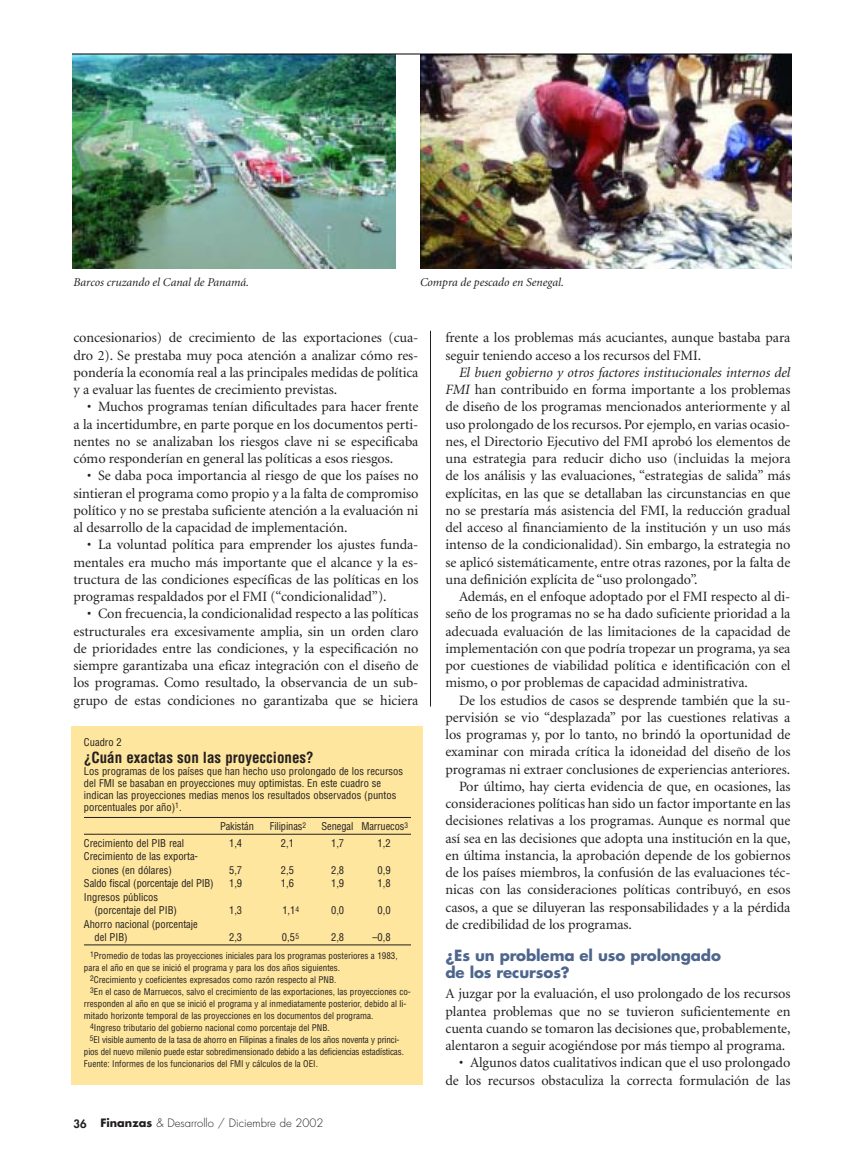
<style>
.page{position:relative;width:864px;height:1164px;background:#fff}
.page>*{position:absolute;margin:0;border:0;box-sizing:border-box;transform-origin:0 0}
.t1{font:700 15px/17.2px "Futura";letter-spacing:-.005em;color:#4e658d}
.t2{font:700 condensed 15px "Helvetica";color:#231f20}
.t3{font:14.25px/17.2px "Minion";letter-spacing:-.005em;color:#231f20;text-align:justify}
.t4{font:italic 12px "Minion";color:#231f20}
.t5{font:300 11.25px "Futura";color:#231f20}
.t6{font:condensed 10.5px/12px "Helvetica";color:#231f20}
.t7{font:condensed 9px "Helvetica";color:#231f20}
.s1{font-weight:800}
.s2{font-weight:700}
.s3{font-style:italic}
</style>
<div class="page">
<hr style="left:430px;top:331px;width:1px;height:375px;background:#231f20">
<div style="left:72px;top:726px;width:351px;height:359px;background:#fee69e"></div>
<hr style="left:84px;top:817px;width:327px;height:1px;background:#231f20">
<hr style="left:84px;top:834px;width:327px;height:1px;background:#231f20">
<hr style="left:84px;top:945px;width:327px;height:1px;background:#231f20">
<img style="left:72px;top:55px;width:324px;height:214px">
<img style="left:420px;top:55px;width:372px;height:214px">
<hr style="left:72px;top:54px;width:720px;height:1px;background:#000">
<p class="t4" style="left:74px;top:277px;width:177px">Barcos cruzando el Canal de Panamá.</p>
<p class="t4" style="left:420px;top:277px;width:146px">Compra de pescado en Senegal.</p>
<p class="t3" style="left:74px;top:330px;width:347px">concesionarios) de crecimiento de las exportaciones (cua&shy;dro 2). Se prestaba muy poca atención a analizar cómo res&shy;pondería la economía real a las principales medidas de política y a evaluar las fuentes de crecimiento previstas.</p>
<p class="t3" style="left:74px;top:399px;width:347px;text-indent:13px">• Muchos programas tenían dificultades para hacer frente a la incertidumbre, en parte porque en los documentos perti&shy;nentes no se analizaban los riesgos clave ni se especificaba cómo responderían en general las políticas a esos riesgos.</p>
<p class="t3" style="left:74px;top:468px;width:347px;text-indent:14px">• Se daba poca importancia al riesgo de que los países no sintieran el programa como propio y a la falta de compromiso político y no se prestaba suficiente atención a la evaluación ni al desarrollo de la capacidad de implementación.</p>
<p class="t3" style="left:74px;top:537px;width:346px;text-indent:14px">• La voluntad política para emprender los ajustes funda&shy;mentales era mucho más importante que el alcance y la es&shy;tructura de las condiciones específicas de las políticas en los programas respaldados por el FMI (“condicionalidad”).</p>
<p class="t3" style="left:74px;top:606px;width:347px;text-indent:13px">• Con frecuencia, la condicionalidad respecto a las políticas estructurales era excesivamente amplia, sin un orden claro de prioridades entre las condiciones, y la especificación no siempre garantizaba una eficaz integración con el diseño de los programas. Como resultado, la observancia de un sub&shy;grupo de estas condiciones no garantizaba que se hiciera</p>
<p class="t6" style="left:84px;top:737px;width:39px">Cuadro 2</p>
<p class="t2" style="left:84px;top:751px;width:231px">¿Cuán exactas son las proyecciones?</p>
<p class="t6" style="left:84px;top:766px;width:321px">Los programas de los países que han hecho uso prolongado de los recursos del FMI se basaban en proyecciones muy optimistas. En este cuadro se indican las proyecciones medias menos los resultados observados (puntos porcentuales por año)<sup>1</sup>.</p>
<p class="t6" style="left:220px;top:821px;width:35px">Pakistán</p>
<p class="t6" style="left:270px;top:821px;width:38px">Filipinas<sup>2</sup></p>
<p class="t6" style="left:322px;top:821px;width:88px">Senegal Marruecos<sup>3</sup></p>
<p class="t6" style="left:84px;top:838px;width:102px">Crecimiento del PIB real</p>
<p class="t6" style="left:229px;top:838px;width:15px">1,4</p>
<p class="t6" style="left:281px;top:838px;width:15px">2,1</p>
<p class="t6" style="left:331px;top:838px;width:15px">1,7</p>
<p class="t6" style="left:378px;top:838px;width:15px">1,2</p>
<p class="t6" style="left:92px;top:850px;width:108px;line-height:13.5px;text-indent:-8px">Crecimiento de las exporta&shy;ciones (en dólares)</p>
<p class="t6" style="left:229px;top:865px;width:15px">5,7</p>
<p class="t6" style="left:281px;top:865px;width:15px">2,5</p>
<p class="t6" style="left:331px;top:865px;width:15px">2,8</p>
<p class="t6" style="left:378px;top:865px;width:15px">0,9</p>
<p class="t6" style="left:84px;top:878px;width:131px">Saldo fiscal (porcentaje del PIB)</p>
<p class="t6" style="left:229px;top:878px;width:15px">1,9</p>
<p class="t6" style="left:281px;top:878px;width:15px">1,6</p>
<p class="t6" style="left:331px;top:878px;width:15px">1,9</p>
<p class="t6" style="left:378px;top:878px;width:15px">1,8</p>
<p class="t6" style="left:94px;top:891px;width:84px;line-height:13.5px;text-indent:-10px">Ingresos públicos (porcentaje del PIB)</p>
<p class="t6" style="left:229px;top:905px;width:15px">1,3</p>
<p class="t6" style="left:282px;top:905px;width:18px">1,1<sup>4</sup></p>
<p class="t6" style="left:331px;top:905px;width:15px">0,0</p>
<p class="t6" style="left:378px;top:905px;width:15px">0,0</p>
<p class="t6" style="left:94px;top:918px;width:105px;line-height:13.5px;text-indent:-10px">Ahorro nacional (porcentaje del PIB)</p>
<p class="t6" style="left:229px;top:932px;width:15px">2,3</p>
<p class="t6" style="left:282px;top:932px;width:19px">0,5<sup>5</sup></p>
<p class="t6" style="left:331px;top:932px;width:15px">2,8</p>
<p class="t6" style="left:372px;top:932px;width:20px">–0,8</p>
<p class="t7" style="left:90px;top:952px;width:309px"><sup>1</sup>Promedio de todas las proyecciones iniciales para los programas posteriores a 1983,</p>
<p class="t7" style="left:84px;top:964px;width:258px">para el año en que se inició el programa y para los dos años siguientes.</p>
<p class="t7" style="left:90px;top:976px;width:248px"><sup>2</sup>Crecimiento y coeficientes expresados como razón respecto al PNB.</p>
<p class="t7" style="left:90px;top:988px;width:322px"><sup>3</sup>En el caso de Marruecos, salvo el crecimiento de las exportaciones, las proyecciones co-</p>
<p class="t7" style="left:84px;top:1000px;width:324px">rresponden al año en que se inició el programa y al inmediatamente posterior, debido al li-</p>
<p class="t7" style="left:84px;top:1012px;width:291px">mitado horizonte temporal de las proyecciones en los documentos del programa.</p>
<p class="t7" style="left:90px;top:1024px;width:241px"><sup>4</sup>Ingreso tributario del gobierno nacional como porcentaje del PNB.</p>
<p class="t7" style="left:90px;top:1036px;width:311px"><sup>5</sup>El visible aumento de la tasa de ahorro en Filipinas a finales de los años noventa y princi-</p>
<p class="t7" style="left:84px;top:1048px;width:321px">pios del nuevo milenio puede estar sobredimensionado debido a las deficiencias estadísticas.</p>
<p class="t7" style="left:84px;top:1060px;width:236px">Fuente: Informes de los funcionarios del FMI y cálculos de la OEI.</p>
<p class="t5" style="left:74px;top:1117px;width:251px"><span class="s1">36</span> <span class="s2">Finanzas</span> &amp; Desarrollo / Diciembre de 2002</p>
<p class="t3" style="left:446px;top:330px;width:347px">frente a los problemas más acuciantes, aunque bastaba para seguir teniendo acceso a los recursos del FMI.</p>
<p class="t3" style="left:445px;top:365px;width:347px;text-indent:14px"><span class="s3">El buen gobierno y otros factores institucionales internos del FMI</span> han contribuido en forma importante a los problemas de diseño de los programas mencionados anteriormente y al uso prolongado de los recursos. Por ejemplo, en varias ocasio&shy;nes, el Directorio Ejecutivo del FMI aprobó los elementos de una estrategia para reducir dicho uso (incluidas la mejora de los análisis y las evaluaciones, “estrategias de salida” más explícitas, en las que se detallaban las circunstancias en que no se prestaría más asistencia del FMI, la reducción gradual del acceso al financiamiento de la institución y un uso más intenso de la condicionalidad). Sin embargo, la estrategia no se aplicó sistemáticamente, entre otras razones, por la falta de una definición explícita de “uso prolongado”.</p>
<p class="t3" style="left:445px;top:589px;width:347px;text-indent:14px">Además, en el enfoque adoptado por el FMI respecto al di&shy;seño de los programas no se ha dado suficiente prioridad a la adecuada evaluación de las limitaciones de la capacidad de implementación con que podría tropezar un programa, ya sea por cuestiones de viabilidad política e identificación con el mismo, o por problemas de capacidad administrativa.</p>
<p class="t3" style="left:459px;top:693px;width:333px">De los estudios de casos se desprende también que la su-</p>
<p class="t3" style="left:445px;top:710px;width:347px">pervisión se vio “desplazada” por las cuestiones relativas a</p>
<p class="t3" style="left:445px;top:727px;width:346px">los programas y, por lo tanto, no brindó la oportunidad de</p>
<p class="t3" style="left:445px;top:744px;width:347px">examinar con mirada crítica la idoneidad del diseño de los</p>
<p class="t3" style="left:445px;top:762px;width:346px">programas ni extraer conclusiones de experiencias anteriores.</p>
<p class="t3" style="left:459px;top:779px;width:333px">Por último, hay cierta evidencia de que, en ocasiones, las</p>
<p class="t3" style="left:445px;top:796px;width:346px">consideraciones políticas han sido un factor importante en las</p>
<p class="t3" style="left:445px;top:813px;width:347px">decisiones relativas a los programas. Aunque es normal que</p>
<p class="t3" style="left:445px;top:831px;width:347px">así sea en las decisiones que adopta una institución en la que,</p>
<p class="t3" style="left:445px;top:848px;width:347px">en última instancia, la aprobación depende de los gobiernos</p>
<p class="t3" style="left:445px;top:865px;width:347px">de los países miembros, la confusión de las evaluaciones téc-</p>
<p class="t3" style="left:445px;top:882px;width:346px">nicas con las consideraciones políticas contribuyó, en esos</p>
<p class="t3" style="left:445px;top:900px;width:347px">casos, a que se diluyeran las responsabilidades y a la pérdida</p>
<p class="t3" style="left:445px;top:917px;width:188px">de credibilidad de los programas.</p>
<p class="t1" style="left:446px;top:948px;width:277px">¿Es un problema el uso prolongado de los recursos?</p>
<p class="t3" style="left:446px;top:986px;width:347px">A juzgar por la evaluación, el uso prolongado de los recursos plantea problemas que no se tuvieron suficientemente en cuenta cuando se tomaron las decisiones que, probablemente, alentaron a seguir acogiéndose por más tiempo al programa.</p>
<p class="t3" style="left:446px;top:1055px;width:347px;text-align:right">• Algunos datos cualitativos indican que el uso prolongado de los recursos obstaculiza la correcta formulación de las</p>
</div>
